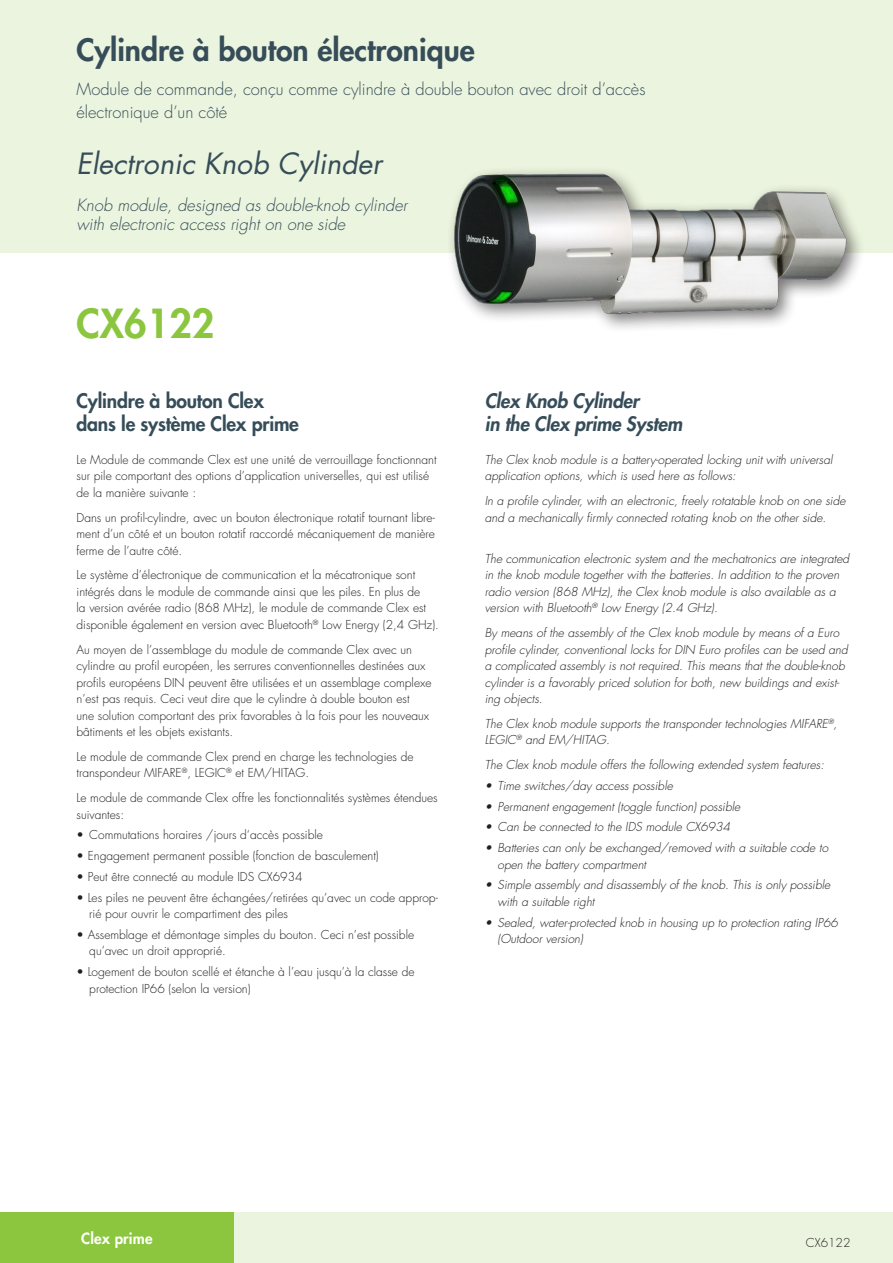
<style>
.page{position:relative;width:893px;height:1263px;background:#fff}
.page>*{position:absolute;margin:0;border:0;box-sizing:border-box;transform-origin:0 0}
.t1{font:800 39px "Futura Std";color:#8bc63e}
.t2{font:800 30px "Futura Std";color:#364d59}
.t3{font:italic 28.5px "Futura Std";color:#364d59}
.Body{font:800 19.5px/22.5px "Futura Std";letter-spacing:-.01em;color:#364d59}
.Body-2{font:italic 800 19.5px/22.5px "Futura Std";letter-spacing:-.01em;color:#364d59}
.t4{font:300 16.5px/23.4px "Futura Std";color:#364d59}
.t5{font:italic 300 16.5px/19.5px "Futura Std";color:#364d59}
.t6{font:800 15px "Futura Std";letter-spacing:.01em;color:#fff}
.Body-3{font:300 12px/16.5px "Futura Std";color:#231f20}
.Body-4{font:italic 300 12px/16.5px "Futura Std";color:#231f20}
</style>
<div class="page">
<div style="left:0;top:1212px;width:893px;height:51px;background:#ebf4de"></div>
<div style="left:0;top:1212px;width:234px;height:51px;background:#8bc63e"></div>
<div style="left:0;top:0;width:893px;height:253px;background:#ebf4de"></div>
<div style="left:447px;top:166px;width:418px;height:167px;background:#231f20;opacity:.6"></div>
<img style="left:450px;top:168px;width:399px;height:150px">
<p class="t2" style="left:77px;top:31px;width:400px">Cylindre à bouton électronique</p>
<p class="t4" style="left:77px;top:78px;width:570px">Module de commande, conçu comme cylindre à double bouton avec droit d’accès électronique d’un côté</p>
<p class="t3" style="left:77px;top:145px;width:307px">Electronic Knob Cylinder</p>
<p class="t5" style="left:77px;top:195px;width:332px">Knob module, designed as double-knob cylinder with electronic access right on one side</p>
<p class="t1" style="left:77px;top:299px;width:139px">CX6122</p>
<p class="Body" style="left:77px;top:390px;width:224px">Cylindre à bouton Clex dans le système Clex prime</p>
<p class="Body-3" style="left:77px;top:452px;width:361px">Le Module de commande Clex est une unité de verrouillage fonctionnant sur pile comportant des options d’application universelles, qui est utilisé de la manière suivante :</p>
<p class="Body-3" style="left:77px;top:509px;width:360px;text-align:justify">Dans un profil-cylindre, avec un bouton électronique rotatif tournant libre&shy;ment d’un côté et un bouton rotatif raccordé mécaniquement de manière ferme de l’autre côté.</p>
<p class="Body-3" style="left:77px;top:567px;width:364px">Le système d’électronique de communication et la mécatronique sont intégrés dans le module de commande ainsi que les piles. En plus de<br>la version avérée radio (868 MHz), le module de commande Clex est disponible également en version avec Bluetooth<sup>®</sup> Low Energy (2,4 GHz).</p>
<p class="Body-3" style="left:77px;top:641px;width:356px">Au moyen de l’assemblage du module de commande Clex avec un cylindre au profil européen, les serrures conventionnelles destinées aux profils européens DIN peuvent être utilisées et un assemblage complexe n’est pas requis. Ceci veut dire que le cylindre à double bouton est<br>une solution comportant des prix favorables à la fois pour les nouveaux bâtiments et les objets existants.</p>
<p class="Body-3" style="left:77px;top:749px;width:339px">Le module de commande Clex prend en charge les technologies de transpondeur MIFARE<sup>®</sup>, LEGIC<sup>®</sup> et EM/HITAG.</p>
<p class="Body-3" style="left:77px;top:790px;width:363px">Le module de commande Clex offre les fonctionnalités systèmes étendues suivantes:</p>
<p class="Body-3" style="left:77px;top:827px;width:248px">• Commutations horaires /jours d‘accès possible</p>
<p class="Body-3" style="left:77px;top:848px;width:304px">• Engagement permanent possible (fonction de basculement)</p>
<p class="Body-3" style="left:77px;top:869px;width:228px">• Peut être connecté au module IDS CX6934</p>
<p class="Body-3" style="left:89px;top:889px;width:350px;text-indent:-13px">• Les piles ne peuvent être échangées/retirées qu’avec un code approp&shy;rié pour ouvrir le compartiment des piles</p>
<p class="Body-3" style="left:89px;top:927px;width:326px;text-indent:-13px">• Assemblage et démontage simples du bouton. Ceci n’est possible qu’avec un droit approprié.</p>
<p class="Body-3" style="left:89px;top:964px;width:327px;text-indent:-13px">• Logement de bouton scellé et étanche à l’eau jusqu’à la classe de protection IP66 (selon la version)</p>
<p class="Body-2" style="left:485px;top:390px;width:199px">Clex Knob Cylinder<br>in the Clex prime System</p>
<p class="Body-4" style="left:485px;top:452px;width:349px">The Clex knob module is a battery-operated locking unit with universal application options, which is used here as follows:</p>
<p class="Body-4" style="left:485px;top:493px;width:362px">In a profile cylinder, with an electronic, freely rotatable knob on one side and a mechanically firmly connected rotating knob on the other side.</p>
<p class="Body-4" style="left:485px;top:551px;width:366px">The communication electronic system and the mechatronics are integrated in the knob module together with the batteries. In addition to the proven radio version (868 MHz), the Clex knob module is also available as a version with Bluetooth<sup>®</sup> Low Energy (2.4 GHz).</p>
<p class="Body-4" style="left:485px;top:625px;width:364px">By means of the assembly of the Clex knob module by means of a Euro profile cylinder, conventional locks for DIN Euro profiles can be used and a complicated assembly is not required. This means that the double-knob cylinder is a favorably priced solution for both, new buildings and exist&shy;ing objects.</p>
<p class="Body-4" style="left:485px;top:716px;width:354px">The Clex knob module supports the transponder technologies MIFARE<sup>®</sup>,<br>LEGIC<sup>®</sup> and EM/HITAG.</p>
<p class="Body-4" style="left:485px;top:757px;width:341px">The Clex knob module offers the following extended system features:</p>
<p class="Body-4" style="left:485px;top:778px;width:190px">• Time switches/day access possible</p>
<p class="Body-4" style="left:485px;top:798px;width:257px">• Permanent engagement (toggle function) possible</p>
<p class="Body-4" style="left:485px;top:819px;width:247px">• Can be connected to the IDS module CX6934</p>
<p class="Body-4" style="left:497px;top:840px;width:332px;text-indent:-13px">• Batteries can only be exchanged/removed with a suitable code to open the battery compartment</p>
<p class="Body-4" style="left:497px;top:877px;width:334px;text-indent:-13px">• Simple assembly and disassembly of the knob. This is only possible with a suitable right</p>
<p class="Body-4" style="left:497px;top:914px;width:342px;text-indent:-13px">• Sealed, water-protected knob in housing up to protection rating IP66 (Outdoor version)</p>
<p class="t6" style="left:81px;top:1228px;width:73px">Clex prime</p>
<p class="Body-3" style="left:806px;top:1235px;width:46px">CX6122</p>
</div>
